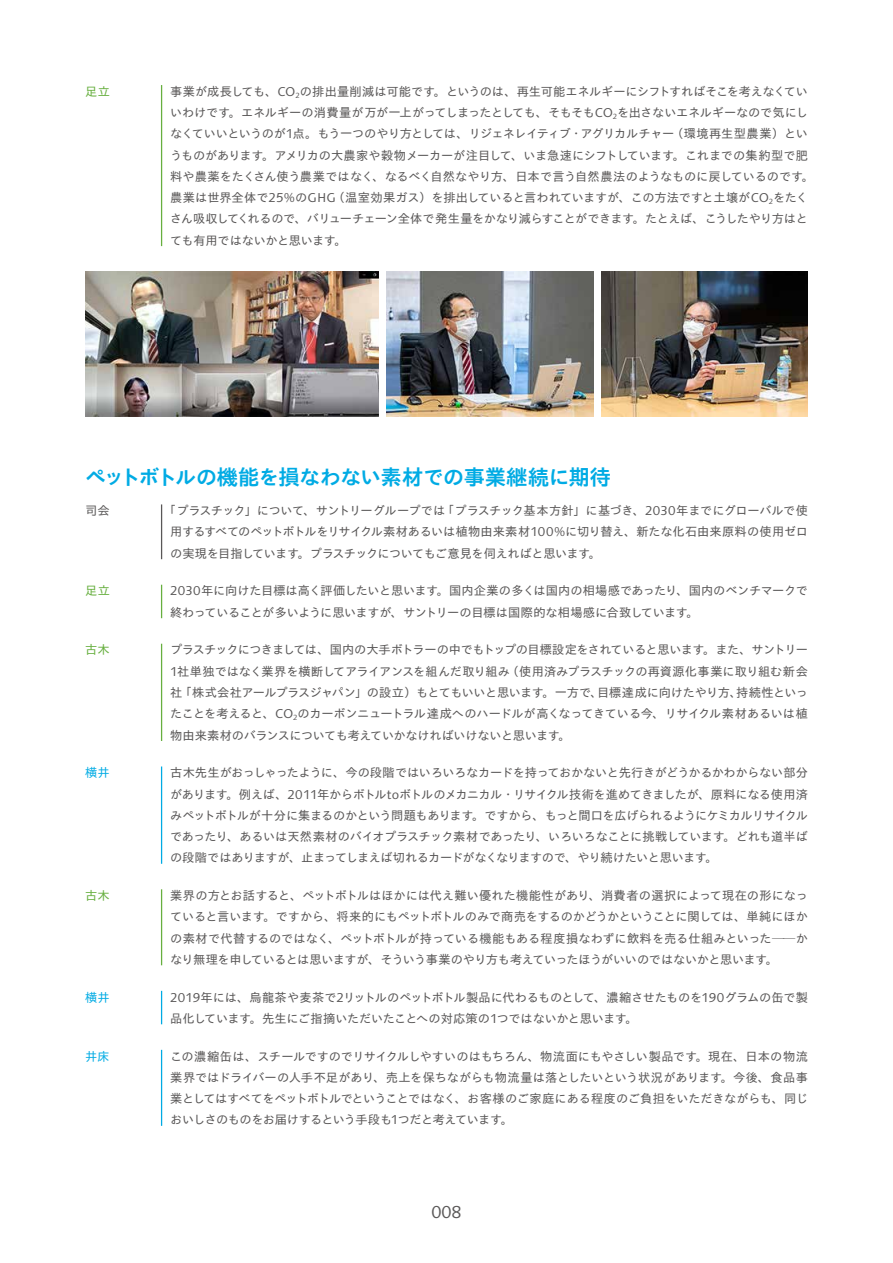
<style>
.page{position:relative;width:893px;height:1263px;background:#fff}
.page>*{position:absolute;margin:0;border:0;box-sizing:border-box;transform-origin:0 0}
.t1{font:700 21.3px "Suntory Gothic";letter-spacing:-.035em;color:#00abe4}
.t2{font:16.5px "Suntory Gothic";color:#595757}
.t3{font:12.15px/21.3px "Suntory Gothic";letter-spacing:-.03em;color:#595757;text-align:justify}
.t4{font:12.15px "Suntory Gothic";letter-spacing:.03em;color:#67af3f}
.t5{font:12.15px "Suntory Gothic";color:#00abe4}
</style>
<div class="page">
<hr style="left:161px;top:85px;width:1px;height:161px;background:#67af3f">
<img style="left:85px;top:272px;width:293px;height:144px">
<img style="left:386px;top:272px;width:207px;height:144px">
<img style="left:601px;top:272px;width:207px;height:144px">
<hr style="left:161px;top:504px;width:1px;height:55px;background:#595757">
<hr style="left:161px;top:585px;width:1px;height:33px;background:#67af3f">
<hr style="left:161px;top:644px;width:1px;height:97px;background:#67af3f">
<hr style="left:161px;top:766px;width:1px;height:98px;background:#00abe4">
<hr style="left:161px;top:889px;width:1px;height:76px;background:#67af3f">
<hr style="left:161px;top:991px;width:1px;height:33px;background:#00abe4">
<hr style="left:161px;top:1050px;width:1px;height:76px;background:#00abe4">
<p class="t4" style="left:85px;top:85px;width:26px">足立</p>
<p class="t3" style="left:170px;top:82px;width:645px;text-align:left">事業が成長しても、CO<sub>2</sub>の排出量削減は可能です。というのは、再生可能エネルギーにシフトすればそこを考えなくていいわけです。エネルギーの消費量が万が一上がってしまったとしても、そもそもCO<sub>2</sub>を出さないエネルギーなので気にしなくていいというのが1点。もう一つのやり方としては、リジェネレイティブ・アグリカルチャー（環境再生型農業）というものがあります。アメリカの大農家や穀物メーカーが注目して、いま急速にシフトしています。これまでの集約型で肥料や農薬をたくさん使う農業ではなく、なるべく自然なやり方、日本で言う自然農法のようなものに戻しているのです。農業は世界全体で25%のGHG（温室効果ガス）を排出していると言われていますが、この方法ですと土壌がCO<sub>2</sub>をたくさん吸収してくれるので、バリューチェーン全体で発生量をかなり減らすことができます。たとえば、こうしたやり方はとても有用ではないかと思います。</p>
<h1 class="t1" style="left:85px;top:466px;width:528px">ペットボトルの機能を損なわない素材での事業継続に期待</h1>
<p class="t3" style="left:85px;top:501px;width:26px">司会</p>
<p class="t3" style="left:170px;top:501px;width:639px;text-indent:-6px">「プラスチック」について、サントリーグループでは「プラスチック基本方針」に基づき、2030年までにグローバルで使用するすべてのペットボトルをリサイクル素材あるいは植物由来素材100%に切り替え、新たな化石由来原料の使用ゼロの実現を目指しています。プラスチックについてもご意見を伺えればと思います。</p>
<p class="t4" style="left:85px;top:585px;width:26px">足立</p>
<p class="t3" style="left:170px;top:581px;width:639px">2030年に向けた目標は高く評価したいと思います。国内企業の多くは国内の相場感であったり、国内のベンチマークで終わっていることが多いように思いますが、サントリーの目標は国際的な相場感に合致しています。</p>
<p class="t4" style="left:85px;top:644px;width:26px">古木</p>
<p class="t3" style="left:170px;top:640px;width:639px">プラスチックにつきましては、国内の大手ボトラーの中でもトップの目標設定をされていると思います。また、サントリー1社単独ではなく業界を横断してアライアンスを組んだ取り組み（使用済みプラスチックの再資源化事業に取り組む新会社 「株式会社アールプラスジャパン」の設立）もとてもいいと思います。一方で、目標達成に向けたやり方、持続性といったことを考えると、CO<sub>2</sub>のカーボンニュートラル達成へのハードルが高くなってきている今、リサイクル素材あるいは植物由来素材のバランスについても考えていかなければいけないと思います。</p>
<p class="t5" style="left:85px;top:766px;width:26px">横井</p>
<p class="t3" style="left:170px;top:763px;width:639px">古木先生がおっしゃったように、今の段階ではいろいろなカードを持っておかないと先行きがどうかるかわからない部分があります。例えば、2011年からボトルtoボトルのメカニカル・リサイクル技術を進めてきましたが、原料になる使用済みペットボトルが十分に集まるのかという問題もあります。ですから、もっと間口を広げられるようにケミカルリサイクルであったり、あるいは天然素材のバイオプラスチック素材であったり、いろいろなことに挑戦しています。どれも道半ばの段階ではありますが、止まってしまえば切れるカードがなくなりますので、やり続けたいと思います。</p>
<p class="t4" style="left:85px;top:889px;width:26px">古木</p>
<p class="t3" style="left:170px;top:886px;width:639px">業界の方とお話すると、ペットボトルはほかには代え難い優れた機能性があり、消費者の選択によって現在の形になっていると言います。ですから、将来的にもペットボトルのみで商売をするのかどうかということに関しては、単純にほかの素材で代替するのではなく、ペットボトルが持っている機能もある程度損なわずに飲料を売る仕組みといった──かなり無理を申しているとは思いますが、そういう事業のやり方も考えていったほうがいいのではないかと思います。</p>
<p class="t5" style="left:85px;top:991px;width:26px">横井</p>
<p class="t3" style="left:170px;top:987px;width:639px">2019年には、烏龍茶や麦茶で2リットルのペットボトル製品に代わるものとして、濃縮させたものを190グラムの缶で製品化しています。先生にご指摘いただいたことへの対応策の1つではないかと思います。</p>
<p class="t5" style="left:85px;top:1050px;width:26px">井床</p>
<p class="t3" style="left:170px;top:1046px;width:639px">この濃縮缶は、スチールですのでリサイクルしやすいのはもちろん、物流面にもやさしい製品です。現在、日本の物流業界ではドライバーの人手不足があり、売上を保ちながらも物流量は落としたいという状況があります。今後、食品事業としてはすべてをペットボトルでということではなく、お客様のご家庭にある程度のご負担をいただきながらも、同じおいしさのものをお届けするという手段も1つだと考えています。</p>
<h2 class="t2" style="left:431px;top:1204px;width:32px">008</h2>
</div>
